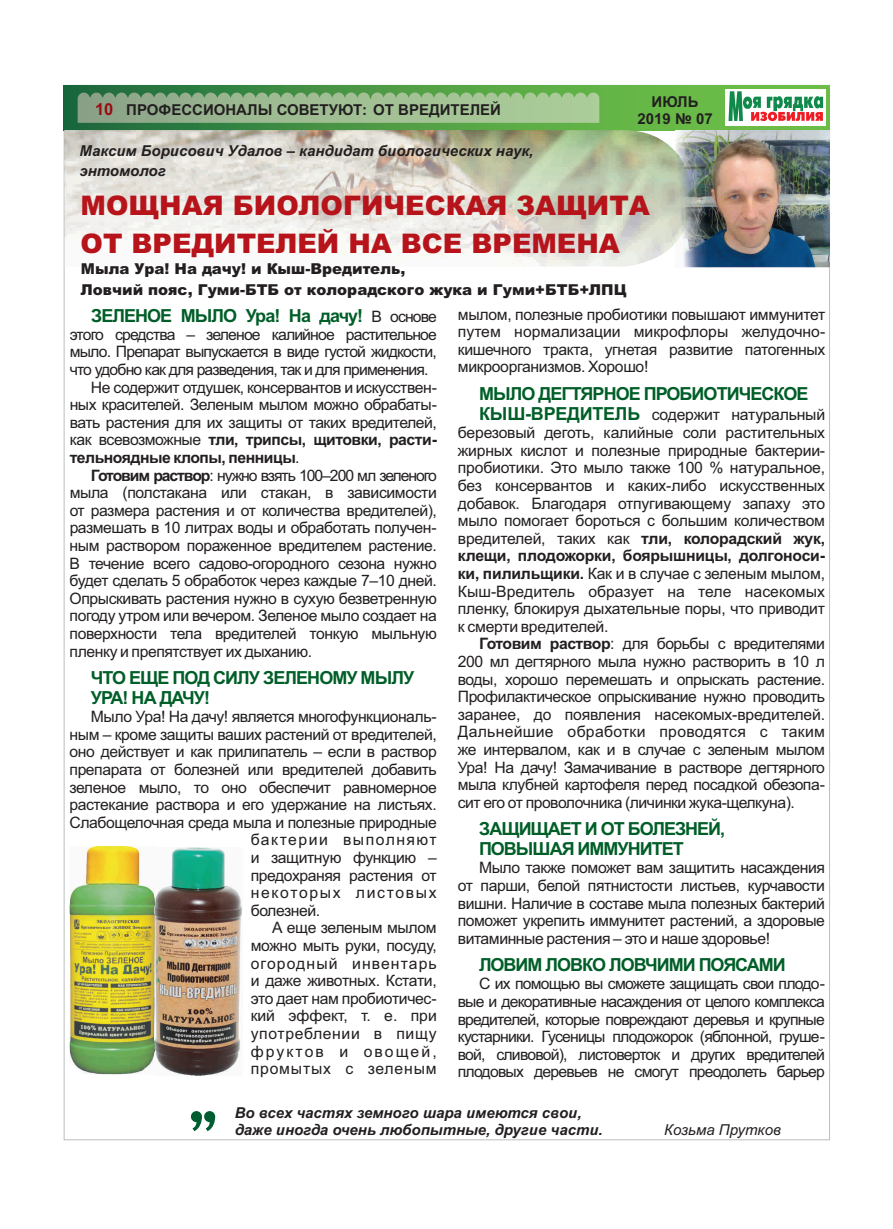
<style>
.page{position:relative;width:893px;height:1229px;background:#fff}
.page>*{position:absolute;margin:0;border:0;box-sizing:border-box;transform-origin:0 0}
.t1{font:900 27px/38.1px "Arial";color:#b6141a}
.t2{font:700 18px/20.1px "Arial";letter-spacing:-.055em;color:#005e28}
.t3{font:15.75px/17.5px "Arial";letter-spacing:-.03em;color:#231f20;text-align:justify}
.t4{font:15.75px "Arial";letter-spacing:-.055em;color:#231f20}
.t5{font:700 15.75px "Arial";letter-spacing:-.03em;color:#231f20}
.t6{font:15.75px "Arial";letter-spacing:-.065em;color:#231f20}
.t7{font:15.75px "Arial";letter-spacing:.07em;color:#231f20}
.t8{font:15.75px "Arial";letter-spacing:.095em;color:#231f20}
.t9{font:15.75px "Arial";letter-spacing:.105em;color:#231f20}
.t10{font:15.75px "Arial";color:#231f20}
.t11{font:15.75px "Arial";letter-spacing:.04em;color:#231f20}
.t12{font:15.75px "Arial";letter-spacing:.055em;color:#231f20}
.t13{font:15.75px "Arial";letter-spacing:.13em;color:#231f20}
.t14{font:italic 700 15px/20px "Arial";color:#231f20}
.t15{font:900 15px/21.1px "Arial";color:#231f20}
.t16{font:700 15px/16.8px "Arial";color:#231f20;text-align:center}
.t17{font:italic 15px "Arial";color:#231f20}
.s1{font-size:16.5px;color:#9b0d12}
.s2{font-weight:400;font-size:15.75px;color:#231f20}
.s3{font-weight:400}
.s4{font-weight:700}
.s5{font-weight:700;font-size:18px;color:#005e28}
</style>
<div class="page">
<div style="left:64px;top:85px;width:765px;height:45px;background:linear-gradient(to right,#236f40,#79cb49)"></div>
<img style="left:78px;top:92px;width:521px;height:31px">
<div style="left:725px;top:89px;width:100px;height:37px;background:#fff"></div>
<svg style="left:728px;top:91px;width:95px;height:30px"></svg>
<img style="left:64px;top:130px;width:611px;height:137px">
<img style="left:675px;top:130px;width:154px;height:138px">
<img style="left:70px;top:846px;width:84px;height:228px">
<img style="left:154px;top:847px;width:88px;height:229px">
<svg style="left:191px;top:1111px;width:24px;height:20px"></svg>
<p class="t16" style="left:95px;top:103px;width:407px"><span class="s1">10</span> ПРОФЕССИОНАЛЫ СОВЕТУЮТ: ОТ ВРЕДИТЕЛЕЙ</p>
<p class="t16" style="left:638px;top:95px;width:77px">ИЮЛЬ<br>2019 № 07</p>
<p class="t14" style="left:79px;top:142px;width:455px">Максим Борисович Удалов – кандидат биологических наук, энтомолог</p>
<h1 class="t1" style="left:81px;top:189px;width:571px">МОЩНАЯ БИОЛОГИЧЕСКАЯ ЗАЩИТА<br>ОТ ВРЕДИТЕЛЕЙ НА ВСЕ ВРЕМЕНА</h1>
<p class="t15" style="left:81px;top:260px;width:547px">Мыла Ура! На дачу! и Кыш-Вредитель,<br>Ловчий пояс, Гуми-БТБ от колорадского жука и Гуми+БТБ+ЛПЦ</p>
<p class="t2" style="left:91px;top:307px;width:347px">ЗЕЛЕНОЕ МЫЛО Ура! На дачу! <span class="s2">В основе</span></p>
<p class="t4" style="left:70px;top:328px;width:369px">этого средства – зеленое калийное растительное</p>
<p class="t4" style="left:70px;top:346px;width:369px">мыло. Препарат выпускается в виде густой жидкости,</p>
<p class="t4" style="left:70px;top:363px;width:360px">что удобно как для разведения, так и для применения.</p>
<p class="t3" style="left:91px;top:380px;width:347px">Не содержит отдушек, консервантов и искусствен-</p>
<p class="t3" style="left:70px;top:397px;width:369px">ных красителей. Зеленым мылом можно обрабаты-</p>
<p class="t3" style="left:70px;top:415px;width:369px">вать растения для их защиты от таких вредителей,</p>
<p class="t5" style="left:70px;top:434px;width:369px"><span class="s3">как всевозможные</span> тли, трипсы, щитовки, расти-</p>
<p class="t5" style="left:70px;top:451px;width:231px">тельноядные клопы, пенницы<span class="s3">.</span></p>
<p class="t6" style="left:91px;top:469px;width:347px"><span class="s4">Готовим раствор</span>: нужно взять 100–200 мл зеленого</p>
<p class="t3" style="left:70px;top:485px;width:369px">мыла (полстакана или стакан, в зависимости</p>
<p class="t3" style="left:70px;top:503px;width:369px">от размера растения и от количества вредителей),</p>
<p class="t3" style="left:70px;top:520px;width:369px">размешать в 10 литрах воды и обработать получен-</p>
<p class="t3" style="left:70px;top:538px;width:369px">ным раствором пораженное вредителем растение.</p>
<p class="t3" style="left:70px;top:556px;width:369px">В течение всего садово-огородного сезона нужно</p>
<p class="t3" style="left:70px;top:573px;width:369px">будет сделать 5 обработок через каждые 7–10 дней.</p>
<p class="t3" style="left:70px;top:591px;width:369px">Опрыскивать растения нужно в сухую безветренную</p>
<p class="t3" style="left:70px;top:608px;width:369px">погоду утром или вечером. Зеленое мыло создает на</p>
<p class="t3" style="left:70px;top:626px;width:369px">поверхности тела вредителей тонкую мыльную</p>
<p class="t3" style="left:70px;top:644px;width:244px">пленку и препятствует их дыханию.</p>
<p class="t2" style="left:91px;top:669px;width:325px">ЧТО ЕЩЕ ПОД СИЛУ ЗЕЛЕНОМУ МЫЛУ<br>УРА! НА ДАЧУ!</p>
<p class="t3" style="left:91px;top:709px;width:347px">Мыло Ура! На дачу! является многофункциональ-</p>
<p class="t3" style="left:70px;top:727px;width:369px">ным – кроме защиты ваших растений от вредителей,</p>
<p class="t3" style="left:70px;top:744px;width:369px">оно действует и как прилипатель – если в раствор</p>
<p class="t3" style="left:70px;top:762px;width:369px">препарата от болезней или вредителей добавить</p>
<p class="t3" style="left:70px;top:780px;width:369px">зеленое мыло, то оно обеспечит равномерное</p>
<p class="t3" style="left:70px;top:797px;width:369px">растекание раствора и его удержание на листьях.</p>
<p class="t3" style="left:70px;top:815px;width:369px">Слабощелочная среда мыла и полезные природные</p>
<p class="t8" style="left:251px;top:834px;width:187px">бактерии выполняют</p>
<p class="t3" style="left:251px;top:850px;width:187px">и защитную функцию –</p>
<p class="t3" style="left:251px;top:868px;width:187px">предохраняя растения от</p>
<p class="t9" style="left:251px;top:887px;width:187px">некоторых листовых</p>
<p class="t3" style="left:251px;top:903px;width:71px">болезней.</p>
<p class="t3" style="left:272px;top:920px;width:166px">А еще зеленым мылом</p>
<p class="t3" style="left:251px;top:938px;width:187px">можно мыть руки, посуду,</p>
<p class="t7" style="left:251px;top:957px;width:187px">огородный инвентарь</p>
<p class="t3" style="left:251px;top:973px;width:187px">и даже животных. Кстати,</p>
<p class="t3" style="left:251px;top:991px;width:187px">это дает нам пробиотичес-</p>
<p class="t10" style="left:251px;top:1010px;width:188px">кий эффект, т. е. при</p>
<p class="t11" style="left:251px;top:1027px;width:187px">употреблении в пищу</p>
<p class="t13" style="left:251px;top:1045px;width:187px">фруктов и овощей,</p>
<p class="t12" style="left:251px;top:1063px;width:187px">промытых с зеленым</p>
<p class="t3" style="left:458px;top:307px;width:369px">мылом, полезные пробиотики повышают иммунитет путем нормализации микрофлоры желудочно&shy;кишечного тракта, угнетая развитие патогенных микроорганизмов. Хорошо!</p>
<p class="t2" style="left:479px;top:385px;width:331px">МЫЛО ДЕГТЯРНОЕ ПРОБИОТИЧЕСКОЕ</p>
<p class="t3" style="left:458px;top:407px;width:369px;text-indent:21px"><span class="s5">КЫШ-ВРЕДИТЕЛЬ</span> содержит натуральный березовый деготь, калийные соли растительных жирных кислот и полезные природные бактерии&shy;пробиотики. Это мыло также 100 % натуральное, без консервантов и каких-либо искусственных добавок. Благодаря отпугивающему запаху это мыло помогает бороться с большим количеством вредителей, таких как <span class="s4">тли, колорадский жук, клещи, плодожорки, боярышницы, долгоноси&shy;ки, пилильщики.</span> Как и в случае с зеленым мылом, Кыш-Вредитель образует на теле насекомых пленку, блокируя дыхательные поры, что приводит к смерти вредителей.</p>
<p class="t3" style="left:458px;top:636px;width:369px;text-indent:21px"><span class="s4">Готовим раствор</span>: для борьбы с вредителями 200 мл дегтярного мыла нужно растворить в 10 л воды, хорошо перемешать и опрыскать растение.<br>Профилактическое опрыскивание нужно проводить заранее, до появления насекомых-вредителей.<br>Дальнейшие обработки проводятся с таким же интервалом, как и в случае с зеленым мылом Ура! На дачу! Замачивание в растворе дегтярного мыла клубней картофеля перед посадкой обезопа&shy;сит его от проволочника (личинки жука-щелкуна).</p>
<p class="t2" style="left:479px;top:820px;width:248px">ЗАЩИЩАЕТ И ОТ БОЛЕЗНЕЙ,<br>ПОВЫШАЯ ИММУНИТЕТ</p>
<p class="t3" style="left:458px;top:860px;width:369px;text-indent:21px">Мыло также поможет вам защитить насаждения от парши, белой пятнистости листьев, курчавости вишни. Наличие в составе мыла полезных бактерий поможет укрепить иммунитет растений, а здоровые витаминные растения – это и наше здоровье!</p>
<p class="t2" style="left:479px;top:956px;width:308px">ЛОВИМ ЛОВКО ЛОВЧИМИ ПОЯСАМИ</p>
<p class="t3" style="left:458px;top:976px;width:369px;text-indent:21px">С их помощью вы сможете защищать свои плодо&shy;вые и декоративные насаждения от целого комплекса вредителей, которые повреждают деревья и крупные кустарники. Гусеницы плодожорок (яблонной, груше&shy;вой, сливовой), листоверток и других вредителей плодовых деревьев не смогут преодолеть барьер</p>
<p class="t14" style="left:235px;top:1105px;width:369px;line-height:16.8px">Во всех частях земного шара имеются свои, даже иногда очень любопытные, другие части.</p>
<p class="t17" style="left:664px;top:1124px;width:118px">Козьма Прутков</p>
</div>
